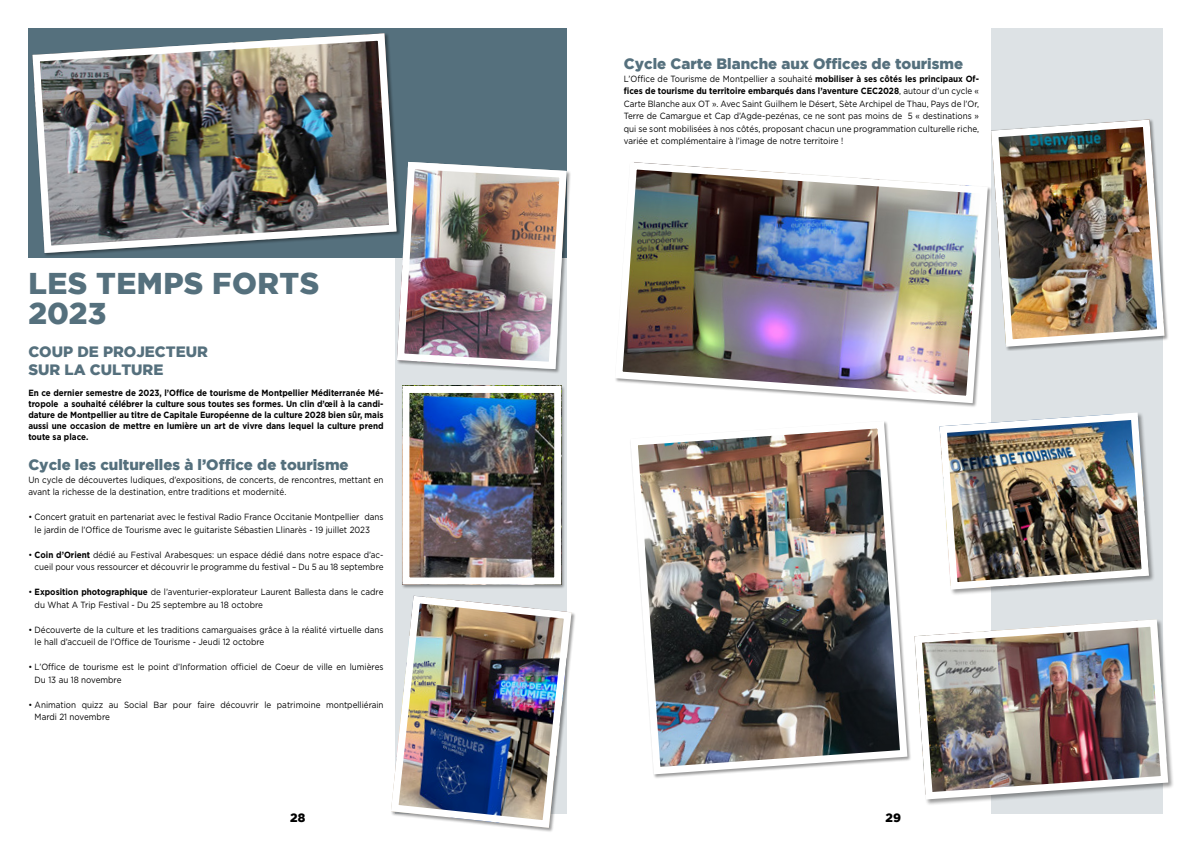
<style>
.page{position:relative;width:1191px;height:842px;background:#fff}
.page>*{position:absolute;margin:0;border:0;box-sizing:border-box;transform-origin:0 0}
.t1{font:900 30px/30px "Gotham";letter-spacing:.015em;color:#55707d}
.t2{font:900 15px/18px "Gotham";color:#55707d}
.t3{font:900 12px "Gotham";color:#000}
.t4{font:9px/12.5px "Gotham Pro";color:#000;scale:.9 1}
.t5{font:700 9px/10.8px "Gotham Pro";color:#000;text-align:justify;scale:.9 1}
.s1{font-weight:700}
</style>
<div class="page">
<div style="left:395px;top:258px;width:172px;height:556px;background:#dde2e5"></div>
<div style="left:28px;top:28px;width:539px;height:230px;background:#55707d"></div>
<img style="left:391px;top:595px;width:184px;height:237px">
<img style="left:397px;top:161px;width:173px;height:212px">
<div style="left:402px;top:385px;width:164px;height:203px;background:#000;opacity:.4"></div>
<img style="left:410px;top:394px;width:143px;height:182px">
<div style="left:402px;top:386px;width:159px;height:198px;border:7px solid #fff"></div>
<img style="left:32px;top:33px;width:368px;height:224px">
<div style="left:991px;top:28px;width:171px;height:786px;background:#dde2e5"></div>
<div style="left:938px;top:411px;width:217px;height:184px;background:#000;opacity:.4"></div>
<img style="left:938px;top:411px;width:214px;height:182px">
<img style="left:914px;top:615px;width:258px;height:188px">
<img style="left:991px;top:116px;width:177px;height:234px">
<img style="left:615px;top:162px;width:376px;height:245px">
<img style="left:630px;top:421px;width:281px;height:357px">
<h1 class="t1" style="left:28px;top:268px;width:292px">LES TEMPS FORTS<br>2023</h1>
<h2 class="t2" style="left:28px;top:342px;width:181px">COUP DE PROJECTEUR<br>SUR LA CULTURE</h2>
<p class="t5" style="left:28px;top:388px;width:396px">En ce dernier semestre de 2023, l’Office de tourisme de Montpellier Méditerranée Mé&shy;tropole a souhaité célébrer la culture sous toutes ses formes. Un clin d’œil à la candi&shy;dature de Montpellier au titre de Capitale Européenne de la culture 2028 bien sûr, mais aussi une occasion de mettre en lumière un art de vivre dans lequel la culture prend toute sa place.</p>
<h2 class="t2" style="left:28px;top:455px;width:322px">Cycle les culturelles à l’Office de tourisme</h2>
<p class="t4" style="left:28px;top:473px;width:396px">Un cycle de découvertes ludiques, d’expositions, de concerts, de rencontres, mettant en avant la richesse de la destination, entre traditions et modernité.</p>
<p class="t4" style="left:35px;top:511px;width:389px;text-indent:-6px">• Concert gratuit en partenariat avec le festival Radio France Occitanie Montpellier dans le jardin de l’Office de Tourisme avec le guitariste Sébastien Llinarès - 19 juillet 2023</p>
<p class="t4" style="left:28px;top:548px;width:396px;text-align:right">• <span class="s1">Coin d’Orient</span> dédié au Festival Arabesques: un espace dédié dans notre espace d’ac&shy;cueil pour vous ressourcer et découvrir le programme du festival – Du 5 au 18 septembre</p>
<p class="t4" style="left:35px;top:586px;width:389px;text-indent:-6px">• <span class="s1">Exposition photographique</span> de l’aventurier-explorateur Laurent Ballesta dans le cadre du What A Trip Festival - Du 25 septembre au 18 octobre</p>
<p class="t4" style="left:35px;top:623px;width:389px;text-indent:-6px">• Découverte de la culture et les traditions camarguaises grâce à la réalité virtuelle dans le hall d’accueil de l’Office de Tourisme - Jeudi 12 octobre</p>
<p class="t4" style="left:35px;top:661px;width:389px;text-indent:-6px">• L’Office de tourisme est le point d’Information officiel de Coeur de ville en lumières<br>Du 13 au 18 novembre</p>
<p class="t4" style="left:35px;top:698px;width:389px;text-indent:-6px">• Animation quizz au Social Bar pour faire découvrir le patrimoine montpelliérain<br>Mardi 21 novembre</p>
<h2 class="t2" style="left:624px;top:54px;width:341px">Cycle Carte Blanche aux Offices de tourisme</h2>
<p class="t4" style="left:624px;top:72px;width:396px;text-align:justify">L’Office de Tourisme de Montpellier a souhaité <span class="s1">mobiliser à ses côtés les principaux Of&shy;fices de tourisme du territoire embarqués dans l’aventure CEC2028</span>, autour d’un cycle « Carte Blanche aux OT ». Avec Saint Guilhem le Désert, Sète Archipel de Thau, Pays de l’Or, Terre de Camargue et Cap d’Agde-pezénas, ce ne sont pas moins de 5 « destinations » qui se sont mobilisées à nos côtés, proposant chacun une programmation culturelle riche, variée et complémentaire à l’image de notre territoire !</p>
<h3 class="t3" style="left:290px;top:811px;width:17px">28</h3>
<h3 class="t3" style="left:885px;top:811px;width:17px">29</h3>
</div>
